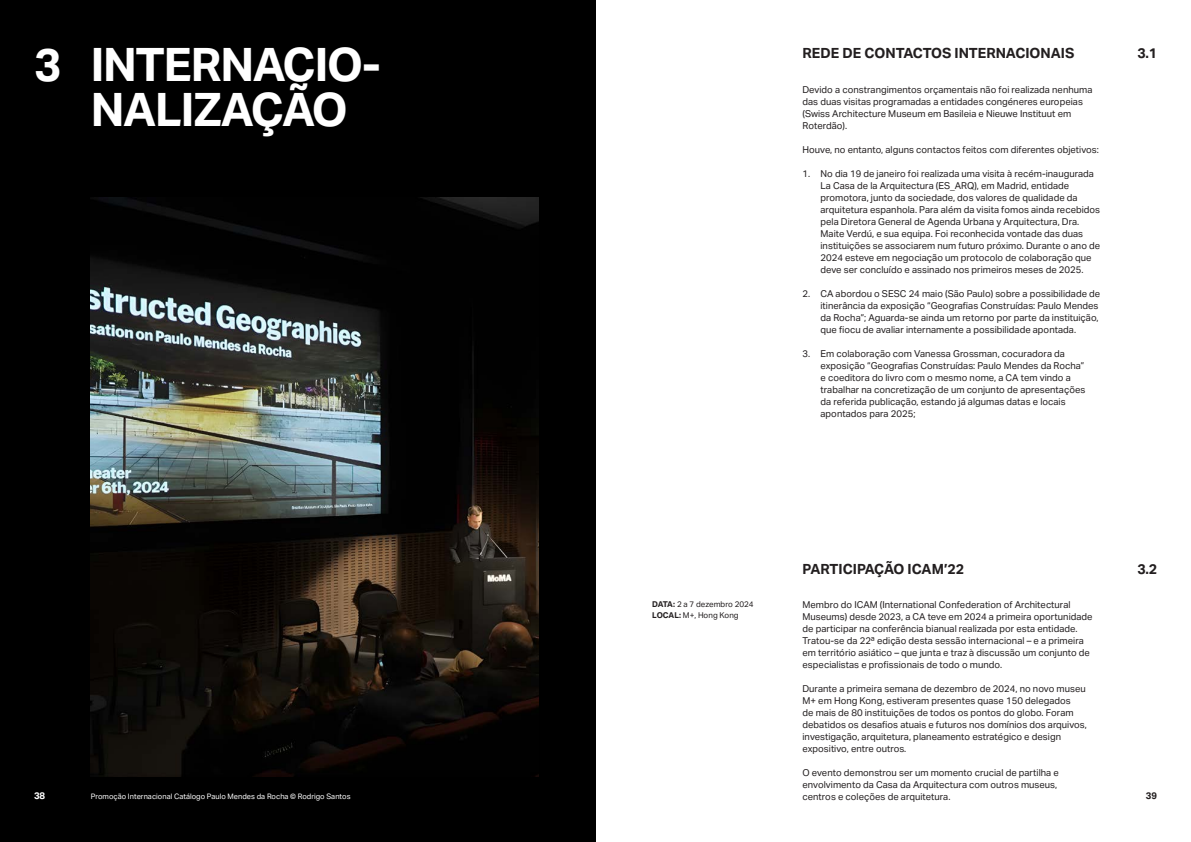
<style>
.page{position:relative;width:1191px;height:842px;background:#fff}
.page>*{position:absolute;margin:0;border:0;box-sizing:border-box;transform-origin:0 0}
.titulo_0_0{font:700 46px "Aktiv Grotesk";letter-spacing:-.025em;color:#fff}
.texto_PT{font:700 46px "Aktiv Grotesk";color:#fff}
.texto_PT-2{font:700 14px "Aktiv Grotesk";color:#231f20}
.texto_PT-3{font:9.5px/12px "Aktiv Grotesk";color:#231f20}
.t1{font:700 9.5px "Aktiv Grotesk";color:#fff}
.t2{font:700 9.5px "Aktiv Grotesk";color:#231f20}
.texto_PT-4{font:8px "Aktiv Grotesk";color:#231f20}
.texto_PT-5{font:7.5px "Aktiv Grotesk";color:#fff}
.s1{font-weight:700}
</style>
<div class="page">
<div style="left:0;top:0;width:595px;height:842px;background:#000"></div>
<img style="left:91px;top:197px;width:448px;height:580px">
<p class="titulo_0_0" style="left:91px;top:38px;width:292px">INTERNACIO-</p>
<p class="titulo_0_0" style="left:91px;top:83px;width:259px">NALIZAÇÃO</p>
<p class="texto_PT" style="left:34px;top:38px;width:29px">3</p>
<p class="texto_PT-2" style="left:802px;top:45px;width:273px">REDE DE CONTACTOS INTERNACIONAIS</p>
<p class="texto_PT-3" style="left:802px;top:83px;width:291px">Devido a constrangimentos orçamentais não foi realizada nenhuma das duas visitas programadas a entidades congéneres europeias (Swiss Architecture Museum em Basileia e Nieuwe Instituut em Roterdão).</p>
<p class="texto_PT-3" style="left:802px;top:143px;width:298px">Houve, no entanto, alguns contactos feitos com diferentes objetivos:</p>
<p class="texto_PT-3" style="left:820px;top:167px;width:281px;text-indent:-18px">1. No dia 19 de janeiro foi realizada uma visita à recém-inaugurada La Casa de la Arquitectura (ES_ARQ), em Madrid, entidade promotora, junto da sociedade, dos valores de qualidade da arquitetura espanhola. Para além da visita fomos ainda recebidos pela Diretora General de Agenda Urbana y Arquitectura, Dra.<br>Maite Verdú, e sua equipa. Foi reconhecida vontade das duas instituições se associarem num futuro próximo. Durante o ano de 2024 esteve em negociação um protocolo de colaboração que deve ser concluído e assinado nos primeiros meses de 2025.</p>
<p class="texto_PT-3" style="left:820px;top:287px;width:281px;text-indent:-18px">2. CA abordou o SESC 24 maio (São Paulo) sobre a possibilidade de itinerância da exposição “Geografias Construídas: Paulo Mendes da Rocha”; Aguarda-se ainda um retorno por parte da instituição, que fiocu de avaliar internamente a possibilidade apontada.</p>
<p class="texto_PT-3" style="left:820px;top:347px;width:266px;text-indent:-18px">3. Em colaboração com Vanessa Grossman, cocuradora da exposição “Geografias Construídas: Paulo Mendes da Rocha” e coeditora do livro com o mesmo nome, a CA tem vindo a trabalhar na concretização de um conjunto de apresentações da referida publicação, estando já algumas datas e locais apontados para 2025;</p>
<p class="texto_PT-2" style="left:1137px;top:45px;width:21px">3.1</p>
<p class="texto_PT-4" style="left:652px;top:599px;width:103px"><span class="s1">DATA:</span> 2 a 7 dezembro 2024</p>
<p class="texto_PT-4" style="left:652px;top:610px;width:88px"><span class="s1">LOCAL:</span> M+, Hong Kong</p>
<p class="texto_PT-2" style="left:802px;top:561px;width:163px">PARTICIPAÇÃO ICAM’22</p>
<p class="texto_PT-3" style="left:802px;top:599px;width:292px">Membro do ICAM (International Confederation of Architectural Museums) desde 2023, a CA teve em 2024 a primeira oportunidade de participar na conferência bianual realizada por esta entidade.<br>Tratou-se da 22ª edição desta sessão internacional – e a primeira em território asiático – que junta e traz à discussão um conjunto de especialistas e profissionais de todo o mundo.</p>
<p class="texto_PT-3" style="left:802px;top:683px;width:286px">Durante a primeira semana de dezembro de 2024, no novo museu M+ em Hong Kong, estiveram presentes quase 150 delegados<br>de mais de 80 instituições de todos os pontos do globo. Foram debatidos os desafios atuais e futuros nos domínios dos arquivos, investigação, arquitetura, planeamento estratégico e design expositivo, entre outros.</p>
<p class="texto_PT-3" style="left:802px;top:767px;width:258px">O evento demonstrou ser um momento crucial de partilha e envolvimento da Casa da Arquitectura com outros museus,</p>
<p class="texto_PT-2" style="left:1137px;top:561px;width:21px">3.2</p>
<p class="t1" style="left:34px;top:791px;width:13px">38</p>
<p class="t2" style="left:1146px;top:791px;width:13px">39</p>
<p class="texto_PT-5" style="left:91px;top:792px;width:261px">Promoção Internacional Catálogo Paulo Mendes da Rocha © Rodrigo Santos</p>
<p class="texto_PT-3" style="left:802px;top:791px;width:149px">centros e coleções de arquitetura.</p>
</div>
